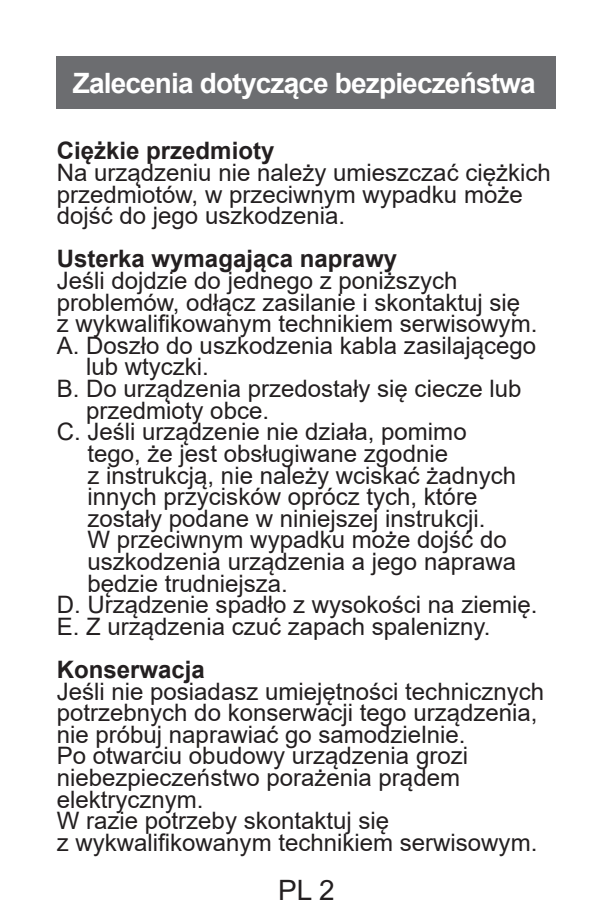
<style>
.page{position:relative;width:613px;height:919px;background:#fff}
.page>*{position:absolute;margin:0;border:0;box-sizing:border-box;transform-origin:0 0}
.t1{font:700 28px "Arial";letter-spacing:-.03em;color:#fff}
.t2{font:28px "Arial";color:#231f20}
.t3{font:24px/21.6px "Arial";color:#231f20}
.t4{font:700 24px "Arial";color:#231f20}
</style>
<div class="page">
<div style="left:57px;top:57px;width:499px;height:52px;background:#6c6d70"></div>
<p class="t1" style="left:73px;top:64px;width:464px">Zalecenia dotyczące bezpieczeństwa</p>
<p class="t4" style="left:57px;top:134px;width:219px">Ciężkie przedmioty</p>
<p class="t3" style="left:57px;top:161px;width:495px">Na urządzeniu nie należy umieszczać ciężkich przedmiotów, w przeciwnym wypadku może dojść do jego uszkodzenia.</p>
<p class="t4" style="left:57px;top:242px;width:342px">Usterka wymagająca naprawy</p>
<p class="t3" style="left:57px;top:269px;width:402px">Jeśli dojdzie do jednego z poniższych</p>
<p class="t3" style="left:57px;top:291px;width:464px">problemów, odłącz zasilanie i skontaktuj się</p>
<p class="t3" style="left:57px;top:313px;width:482px">z wykwalifikowanym technikiem serwisowym.</p>
<p class="t3" style="left:57px;top:334px;width:480px">A. Doszło do uszkodzenia kabla zasilającego</p>
<p class="t3" style="left:86px;top:356px;width:124px">lub wtyczki.</p>
<p class="t3" style="left:57px;top:377px;width:466px">B. Do urządzenia przedostały się ciecze lub</p>
<p class="t3" style="left:86px;top:399px;width:184px">przedmioty obce.</p>
<p class="t3" style="left:57px;top:421px;width:411px">C. Jeśli urządzenie nie działa, pomimo</p>
<p class="t3" style="left:87px;top:442px;width:362px">tego, że jest obsługiwane zgodnie</p>
<p class="t3" style="left:87px;top:464px;width:430px">z instrukcją, nie należy wciskać żadnych</p>
<p class="t3" style="left:87px;top:485px;width:391px">innych przycisków oprócz tych, które</p>
<p class="t3" style="left:87px;top:507px;width:399px">zostały podane w niniejszej instrukcji.</p>
<p class="t3" style="left:87px;top:529px;width:420px">W przeciwnym wypadku może dojść do</p>
<p class="t3" style="left:87px;top:550px;width:430px">uszkodzenia urządzenia a jego naprawa</p>
<p class="t3" style="left:87px;top:572px;width:202px">będzie trudniejsza.</p>
<p class="t3" style="left:57px;top:593px;width:482px">D. Urządzenie spadło z wysokości na ziemię.</p>
<p class="t3" style="left:57px;top:615px;width:435px">E. Z urządzenia czuć zapach spalenizny.</p>
<p class="t4" style="left:57px;top:652px;width:150px">Konserwacja</p>
<p class="t3" style="left:57px;top:680px;width:488px">Jeśli nie posiadasz umiejętności technicznych potrzebnych do konserwacji tego urządzenia, nie próbuj naprawiać go samodzielnie.<br>Po otwarciu obudowy urządzenia grozi niebezpieczeństwo porażenia prądem elektrycznym.<br>W razie potrzeby skontaktuj się<br>z wykwalifikowanym technikiem serwisowym.</p>
<p class="t2" style="left:278px;top:870px;width:58px">PL 2</p>
</div>
